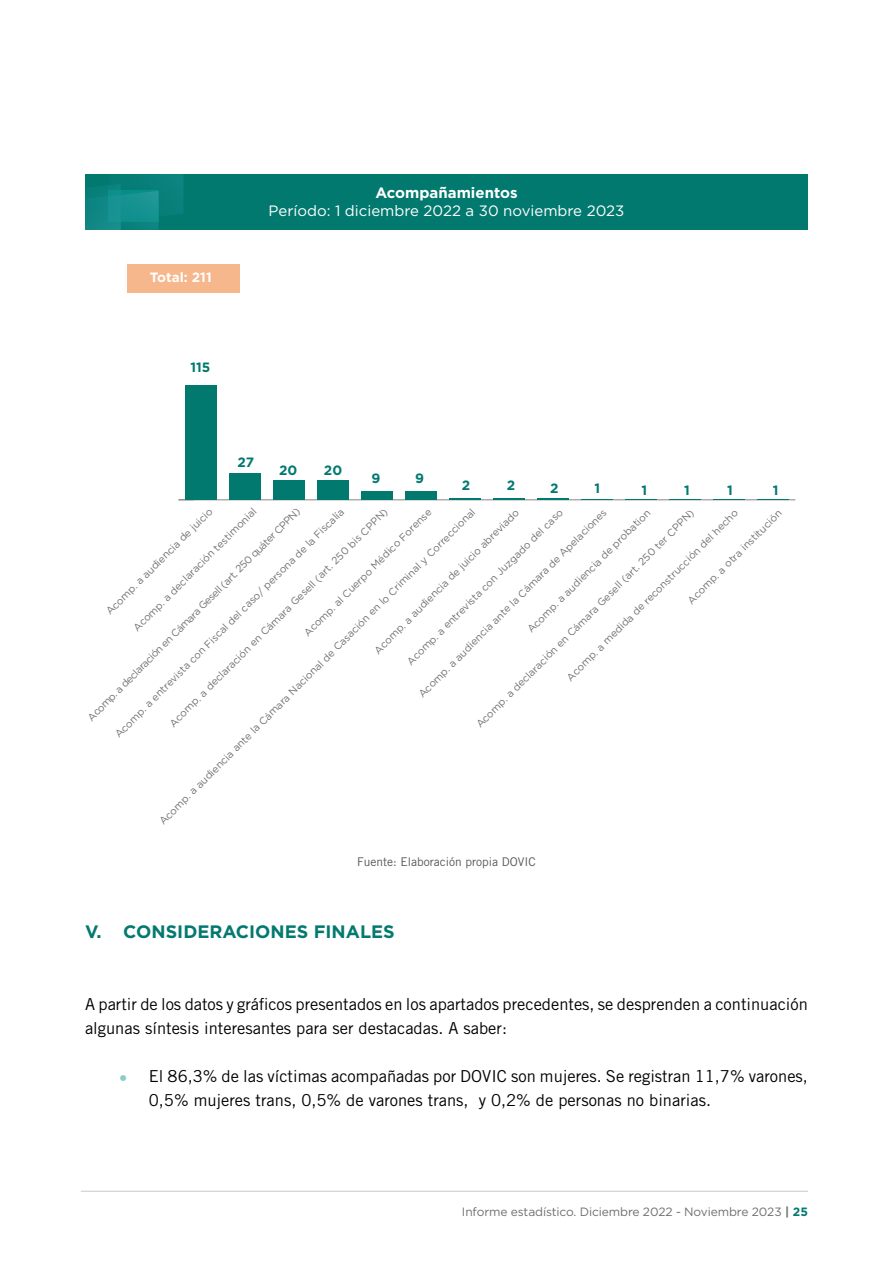
<style>
.page{position:relative;width:893px;height:1263px;background:#fff}
.page>*{position:absolute;margin:0;border:0;box-sizing:border-box;transform-origin:0 0}
.t1{font:700 18px "Gotham";color:#03796f}
.t2{font:16.5px/24px "Trade Gothic LT Std";color:#000}
.t3{font:15px "Gotham";color:#fff}
.t4{font:700 15px "Gotham";color:#fff}
.t5{font:700 13.5px "Gotham";color:#02796f}
.t6{font:700 13.5px "Gotham";color:#fff}
.t7{font:12px "Gotham";letter-spacing:-.01em;color:#706f6f}
.t8{font:12px "Trade Gothic LT Std";color:#575756}
.t9{font:10.35px "Gotham";color:#717176}
.s1{font-family:"Trade Gothic LT Std Bd 2";color:#8ccdca}
.s2{font-weight:700}
.s3{font-weight:700;color:#03796f}
</style>
<div class="page">
<hr style="left:81px;top:1191px;width:727px;height:1px;background:#c8c8c8">
<div style="left:85px;top:174px;width:723px;height:56px;background:#02796f"></div>
<svg style="left:85px;top:174px;width:98px;height:56px"></svg>
<div style="left:128px;top:265px;width:112px;height:28px;background:#f7b78c"></div>
<hr style="left:179px;top:499px;width:616px;height:1px;background:#878787">
<div style="left:185px;top:386px;width:31px;height:114px;background:#02796f"></div>
<div style="left:229px;top:473px;width:31px;height:27px;background:#02796f"></div>
<div style="left:273px;top:480px;width:32px;height:20px;background:#02796f"></div>
<div style="left:317px;top:480px;width:32px;height:20px;background:#02796f"></div>
<div style="left:361px;top:491px;width:32px;height:9px;background:#02796f"></div>
<div style="left:405px;top:491px;width:32px;height:9px;background:#02796f"></div>
<hr style="left:449px;top:498px;width:32px;height:2px;background:#02796f">
<hr style="left:493px;top:498px;width:32px;height:2px;background:#02796f">
<hr style="left:537px;top:498px;width:32px;height:2px;background:#02796f">
<hr style="left:581px;top:499px;width:32px;height:1px;background:#02796f">
<hr style="left:625px;top:499px;width:32px;height:1px;background:#02796f">
<hr style="left:669px;top:499px;width:32px;height:1px;background:#02796f">
<hr style="left:713px;top:499px;width:32px;height:1px;background:#02796f">
<hr style="left:757px;top:499px;width:32px;height:1px;background:#02796f">
<h3 class="t6" style="left:150px;top:269px;width:63px">Total: 211</h3>
<h3 class="t5" style="left:191px;top:359px;width:21px">115</h3>
<h3 class="t4" style="left:375px;top:182px;width:144px">Acompañamientos</h3>
<h3 class="t3" style="left:269px;top:201px;width:357px">Período: 1 diciembre 2022 a 30 noviembre 2023</h3>
<h3 class="t5" style="left:238px;top:453px;width:18px">27</h3>
<h3 class="t5" style="left:279px;top:461px;width:20px">20</h3>
<h3 class="t5" style="left:324px;top:461px;width:20px">20</h3>
<h3 class="t5" style="left:372px;top:469px;width:10px">9</h3>
<h3 class="t5" style="left:415px;top:469px;width:10px">9</h3>
<h3 class="t5" style="left:462px;top:477px;width:10px">2</h3>
<h3 class="t5" style="left:507px;top:477px;width:10px">2</h3>
<h3 class="t5" style="left:550px;top:479px;width:10px">2</h3>
<h3 class="t5" style="left:595px;top:479px;width:7px">1</h3>
<h3 class="t5" style="left:641px;top:481px;width:7px">1</h3>
<h3 class="t5" style="left:684px;top:481px;width:7px">1</h3>
<h3 class="t5" style="left:727px;top:481px;width:7px">1</h3>
<h3 class="t5" style="left:773px;top:481px;width:7px">1</h3>
<p class="t9" style="left:130px;top:625px;width:171px;rotate:-45deg">Acomp. a declaración testimonial</p>
<p class="t9" style="left:85px;top:714px;width:298px;rotate:-45deg">Acomp. a declaración en Cámara Gesell (art. 250 q uáter CPPN )</p>
<p class="t9" style="left:166px;top:720px;width:306px;rotate:-45deg">Acomp. a declaración en Cámara Gesell (art. 250 bis CPPN )</p>
<p class="t9" style="left:156px;top:818px;width:443px;rotate:-45deg">Acomp. a audiencia ante la Cámara N acional de Casación en lo Criminal y Correccional</p>
<p class="t9" style="left:103px;top:608px;width:148px;rotate:-45deg">Acomp. a audiencia de juicio</p>
<p class="t9" style="left:473px;top:721px;width:306px;rotate:-45deg">Acomp. a declaración en Cámara Gesell (art. 250 ter CPPN )</p>
<p class="t9" style="left:112px;top:731px;width:321px;rotate:-45deg">Acomp. a entrevista con F iscal del caso/ persona de la F iscalía</p>
<p class="t9" style="left:301px;top:630px;width:177px;rotate:-45deg">Acomp. al Cuerpo M édico Forense</p>
<p class="t9" style="left:371px;top:647px;width:202px;rotate:-45deg">Acomp. a audiencia de juicio abreviado</p>
<p class="t9" style="left:404px;top:658px;width:217px;rotate:-45deg">Acomp. a entrevista con Juzg ado del caso</p>
<p class="t9" style="left:415px;top:691px;width:263px;rotate:-45deg">Acomp. a audiencia ante la Cámara de Apelaciones</p>
<p class="t9" style="left:524px;top:626px;width:171px;rotate:-45deg">Acomp. a audiencia de probation</p>
<p class="t9" style="left:564px;top:674px;width:239px;rotate:-45deg">Acomp. a medida de reconstrucción del hecho</p>
<p class="t9" style="left:685px;top:597px;width:130px;rotate:-45deg">Acomp. a otra institución</p>
<p class="t8" style="left:357px;top:855px;width:180px">Fuente: Elaboración propia DOVIC</p>
<h1 class="t1" style="left:85px;top:920px;width:311px">V. CONSIDERACIONES FINALES</h1>
<h2 class="t2" style="left:85px;top:992px;width:724px">A partir de los datos y gráficos presentados en los apartados precedentes, se desprenden a continuación algunas síntesis interesantes para ser destacadas. A saber:</h2>
<h2 class="t2" style="left:149px;top:1064px;width:661px;text-indent:-30px"><span class="s1">•</span> El 86,3% de las víctimas acompañadas por DOVIC son mujeres. Se registran 11,7% varones,<br>0,5% mujeres trans, 0,5% de varones trans, y 0,2% de personas no binarias.</h2>
<p class="t7" style="left:462px;top:1204px;width:347px">Informe estadístico. Diciembre 2022 - Noviembre 2023 <span class="s2">|</span> <span class="s3">25</span></p>
</div>
